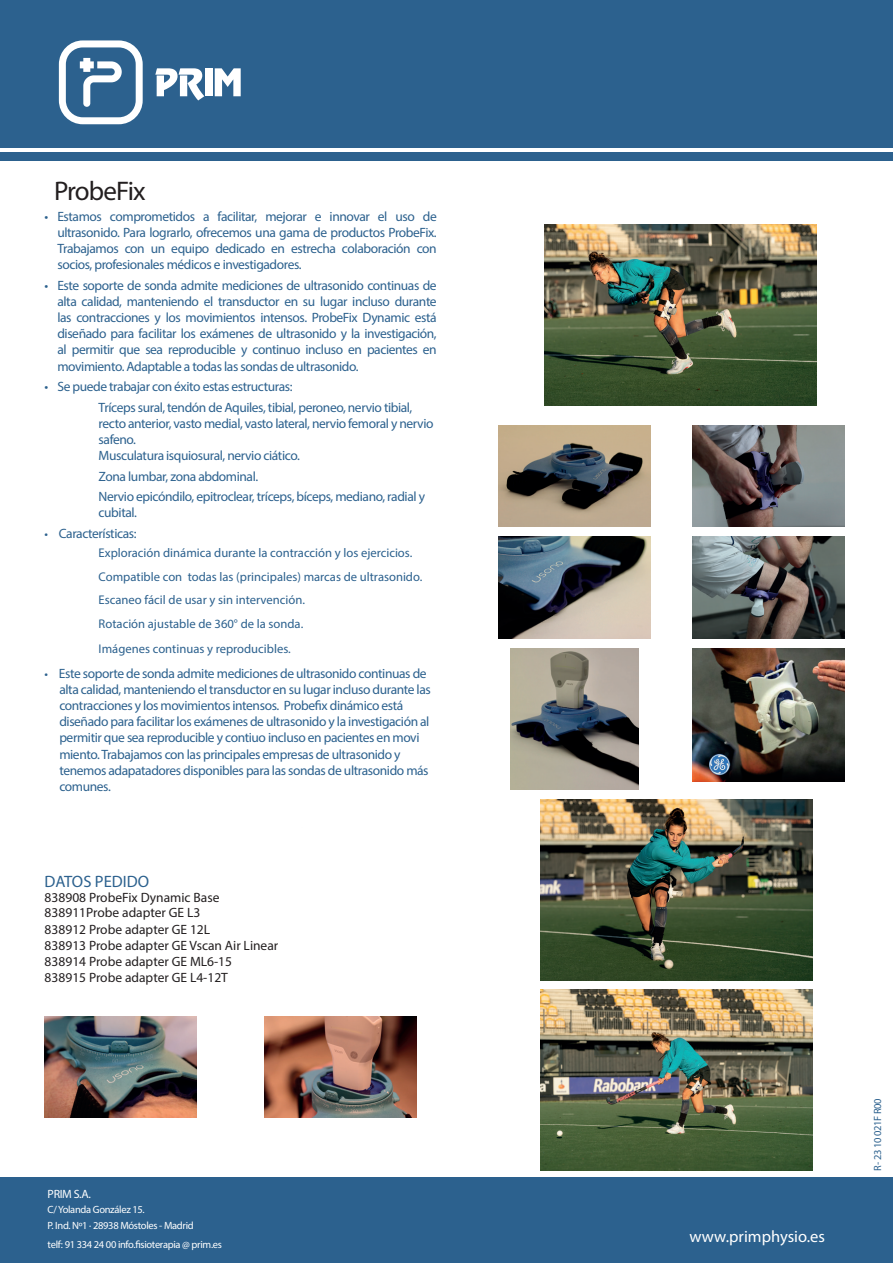
<style>
.page{position:relative;width:893px;height:1263px;background:#fff}
.page>*{position:absolute;margin:0;border:0;box-sizing:border-box;transform-origin:0 0}
.t1{font:27px "Myriad Pro";letter-spacing:-.03em;color:#231f20}
.t2{font:16.5px "Myriad Pro";color:#fff}
.t3{font:16.5px "Myriad Pro";color:#2c618e}
.t4{font:13.5px/16.2px "Myriad Pro";letter-spacing:-.03em;color:#2c618e}
.t5{font:13.5px/15.9px "Myriad Pro";color:#231f20}
.t6{font:12.6px/23.9px "Myriad Pro";color:#2c618e}
.t7{font:12px "Myriad Pro";color:#fff}
.t8{font:10.5px/15.5px "Myriad Pro";letter-spacing:-.03em;color:#fff}
.t9{font:10.5px "Myriad Pro";letter-spacing:-.03em;color:#2c618e}
.s1{font-size:12.6px}
</style>
<div class="page">
<div style="left:0;top:1178px;width:893px;height:85px;background:#2c618e"></div>
<div style="left:0;top:152px;width:893px;height:9px;background:#2c618e"></div>
<div style="left:0;top:0;width:893px;height:148px;background:#2c618e"></div>
<svg style="left:59px;top:40px;width:84px;height:84px"></svg>
<svg style="left:155px;top:68px;width:49px;height:32px"></svg>
<div style="left:205px;top:68px;width:8px;height:28px;background:#fff"></div>
<svg style="left:215px;top:68px;width:26px;height:28px"></svg>
<img style="left:545px;top:224px;width:271px;height:181px">
<img style="left:693px;top:425px;width:152px;height:102px">
<img style="left:498px;top:425px;width:153px;height:102px">
<img style="left:693px;top:537px;width:152px;height:101px">
<img style="left:510px;top:648px;width:129px;height:141px">
<img style="left:498px;top:537px;width:153px;height:101px">
<img style="left:693px;top:648px;width:152px;height:133px">
<img style="left:541px;top:799px;width:271px;height:182px">
<img style="left:541px;top:989px;width:271px;height:181px">
<img style="left:45px;top:1016px;width:152px;height:102px">
<img style="left:265px;top:1016px;width:152px;height:102px">
<h1 class="t1" style="left:54px;top:174px;width:93px">ProbeFix</h1>
<p class="t4" style="left:57px;top:208px;width:381px;text-align:justify;text-indent:-13px">• Estamos comprometidos a facilitar, mejorar e innovar el uso de ultrasonido. Para lograrlo, ofrecemos una gama de productos ProbeFix.<br>Trabajamos con un equipo dedicado en estrecha colaboración con socios, profesionales médicos e investigadores.</p>
<p class="t4" style="left:57px;top:277px;width:381px;text-align:justify;text-indent:-13px">• Este soporte de sonda admite mediciones de ultrasonido continuas de alta calidad, manteniendo el transductor en su lugar incluso durante las contracciones y los movimientos intensos. ProbeFix Dynamic está diseñado para facilitar los exámenes de ultrasonido y la investigación, al permitir que sea reproducible y continuo incluso en pacientes en movimiento. Adaptable a todas las sondas de ultrasonido.</p>
<p class="t4" style="left:99px;top:376px;width:315px;line-height:20.4px;text-indent:-54px">• Se puede trabajar con éxito estas estructuras:<br>Tríceps sural, tendón de Aquiles, tibial, peroneo, nervio tibial,</p>
<p class="t4" style="left:99px;top:415px;width:336px">recto anterior, vasto medial, vasto lateral, nervio femoral y nervio safeno.<br>Musculatura isquiosural, nervio ciático.</p>
<p class="t4" style="left:99px;top:466px;width:328px;line-height:20.4px">Zona lumbar, zona abdominal.<br>Nervio epicóndilo, epitroclear, tríceps, bíceps, mediano, radial y</p>
<p class="t4" style="left:99px;top:504px;width:40px">cubital.</p>
<p class="t4" style="left:45px;top:525px;width:93px"><span class="s1">•</span> Características:</p>
<p class="t6" style="left:99px;top:541px;width:325px">Exploración dinámica durante la contracción y los ejercicios.<br>Compatible con todas las (principales) marcas de ultrasonido.<br>Escaneo fácil de usar y sin intervención.<br>Rotación ajustable de 360° de la sonda.<br>Imágenes continuas y reproducibles.</p>
<p class="t4" style="left:59px;top:665px;width:373px;text-indent:-15px"><span class="s1">•</span> Este soporte de sonda admite mediciones de ultrasonido continuas de alta calidad, manteniendo el transductor en su lugar incluso durante las contracciones y los movimientos intensos. Probefix dinámico está diseñado para facilitar los exámenes de ultrasonido y la investigación al permitir que sea reproducible y contiuo incluso en pacientes en movi miento. Trabajamos con las principales empresas de ultrasonido y tenemos adapatadores disponibles para las sondas de ultrasonido más comunes.</p>
<p class="t3" style="left:45px;top:872px;width:106px">DATOS PEDIDO</p>
<p class="t5" style="left:45px;top:890px;width:235px">838908 ProbeFix Dynamic Base<br>838911Probe adapter GE L3<br>838912 Probe adapter GE 12L<br>838913 Probe adapter GE Vscan Air Linear<br>838914 Probe adapter GE ML6-15<br>838915 Probe adapter GE L4-12T</p>
<p class="t7" style="left:48px;top:1186px;width:45px">PRIM S.A.</p>
<p class="t8" style="left:48px;top:1202px;width:148px">C/ Yolanda González 15.<br>P. Ind. Nº1 · 28938 Móstoles - Madrid</p>
<p class="t8" style="left:48px;top:1237px;width:176px">telf: 91 334 24 00 info.fisioterapia @ prim.es</p>
<p class="t2" style="left:690px;top:1226px;width:137px">www.primphysio.es</p>
<p class="t9" style="left:871px;top:1170px;width:73px;rotate:-90deg">R- 23 10 021F R00</p>
</div>
